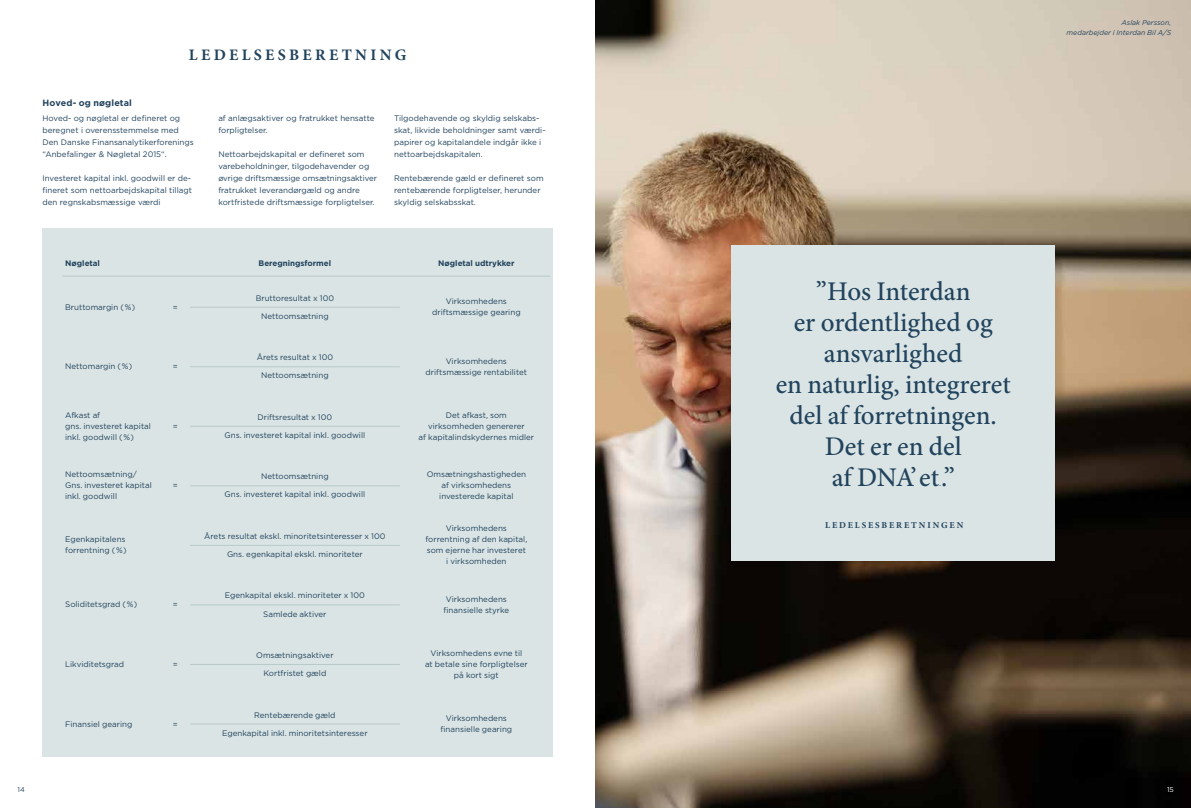
<style>
.page{position:relative;width:1191px;height:808px;background:#fff}
.page>*{position:absolute;margin:0;border:0;box-sizing:border-box;transform-origin:0 0}
.t1{font:500 27px/31px "Minion Pro";color:#21435d;text-align:center}
.t2{font:700 16px "Minion Pro";letter-spacing:.21em;color:#21435d}
.t3{font:700 9px "Minion Pro";letter-spacing:.21em;color:#21435d}
.t4{font:700 9px "Gotham";letter-spacing:.015em;color:#21435d}
.t5{font:8px/11px "Gotham";color:#21435d}
.t6{font:700 8px "Gotham";color:#21435d}
.t7{font:italic 7px/10px "Gotham";color:#21435d;text-align:right}
.t8{font:7px "Gotham";color:#21435d}
.t9{font:7px "Gotham";color:#fff}
</style>
<div class="page">
<div style="left:43px;top:228px;width:510px;height:529px;background:#dae4e4"></div>
<img style="left:595px;top:0;width:596px;height:808px">
<div style="left:731px;top:246px;width:323px;height:315px;background:#dae4e4"></div>
<hr style="left:62px;top:276px;width:108px;height:1px;background:#b7cac9">
<svg style="left:170px;top:276px;width:17px;height:1px"></svg>
<hr style="left:187px;top:276px;width:216px;height:1px;background:#b7cac9">
<hr style="left:403px;top:276px;width:147px;height:1px;background:#b7cac9">
<hr style="left:190px;top:307px;width:210px;height:1px;background:#b7cac9">
<hr style="left:190px;top:366px;width:210px;height:1px;background:#b7cac9">
<hr style="left:190px;top:426px;width:210px;height:1px;background:#b7cac9">
<hr style="left:190px;top:486px;width:210px;height:1px;background:#b7cac9">
<hr style="left:190px;top:545px;width:210px;height:1px;background:#b7cac9">
<hr style="left:190px;top:605px;width:210px;height:1px;background:#b7cac9">
<hr style="left:190px;top:664px;width:210px;height:1px;background:#b7cac9">
<hr style="left:190px;top:724px;width:210px;height:1px;background:#b7cac9">
<h2 class="t2" style="left:189px;top:43px;width:219px">LEDELSESBERETNING</h2>
<p class="t4" style="left:43px;top:97px;width:91px">Hoved- og nøgletal</p>
<p class="t5" style="left:43px;top:112px;width:153px;line-height:12px">Hoved- og nøgletal er defineret og beregnet i overensstemmelse med Den Danske Finansanalytikerforenings “Anbefalinger &amp; Nøgletal 2015“.</p>
<p class="t5" style="left:43px;top:172px;width:151px;line-height:12px;text-align:justify">Investeret kapital inkl. goodwill er de&shy;fineret som nettoarbejdskapital tillagt den regnskabsmæssige værdi</p>
<p class="t5" style="left:218px;top:112px;width:158px;line-height:12px">af anlægsaktiver og fratrukket hensatte forpligtelser.</p>
<p class="t5" style="left:218px;top:148px;width:160px;line-height:12px">Nettoarbejdskapital er defineret som varebeholdninger, tilgodehavender og øvrige driftsmæssige omsætningsaktiver fratrukket leverandørgæld og andre kortfristede driftsmæssige forpligtelser.</p>
<p class="t5" style="left:394px;top:112px;width:153px;line-height:12px">Tilgodehavende og skyldig selskabs&shy;skat, likvide beholdninger samt værdi&shy;papirer og kapitalandele indgår ikke i nettoarbejdskapitalen.</p>
<p class="t5" style="left:394px;top:172px;width:151px;line-height:12px">Rentebærende gæld er defineret som rentebærende forpligtelser, herunder skyldig selskabsskat.</p>
<p class="t6" style="left:65px;top:258px;width:36px">Nøgletal</p>
<p class="t6" style="left:259px;top:258px;width:74px">Beregningsformel</p>
<p class="t6" style="left:438px;top:258px;width:78px">Nøgletal udtrykker</p>
<p class="t5" style="left:65px;top:301px;width:72px">Bruttomargin (%)</p>
<p class="t5" style="left:173px;top:301px;width:6px">=</p>
<p class="t5" style="left:256px;top:292px;width:80px">Bruttoresultat x 100</p>
<p class="t5" style="left:261px;top:310px;width:69px">Nettoomsætning</p>
<p class="t5" style="left:432px;top:296px;width:90px;text-align:center">Virksomhedens driftsmæssige gearing</p>
<p class="t5" style="left:65px;top:361px;width:69px">Nettomargin (%)</p>
<p class="t5" style="left:173px;top:361px;width:6px">=</p>
<p class="t5" style="left:65px;top:409px;width:87px">Afkast af<br>gns. investeret kapital inkl. goodwill (%)</p>
<p class="t5" style="left:65px;top:469px;width:88px">Nettoomsætning/<br>Gns. investeret kapital inkl. goodwill</p>
<p class="t5" style="left:65px;top:534px;width:63px">Egenkapitalens forrentning (%)</p>
<p class="t5" style="left:173px;top:420px;width:6px">=</p>
<p class="t5" style="left:173px;top:480px;width:6px">=</p>
<p class="t5" style="left:65px;top:599px;width:74px">Soliditetsgrad (%)</p>
<p class="t5" style="left:173px;top:599px;width:6px">=</p>
<p class="t5" style="left:65px;top:658px;width:61px">Likviditetsgrad</p>
<p class="t5" style="left:173px;top:658px;width:6px">=</p>
<p class="t5" style="left:65px;top:718px;width:69px">Finansiel gearing</p>
<p class="t5" style="left:173px;top:718px;width:6px">=</p>
<p class="t5" style="left:257px;top:352px;width:78px">Årets resultat x 100</p>
<p class="t5" style="left:261px;top:370px;width:69px">Nettoomsætning</p>
<p class="t5" style="left:257px;top:411px;width:76px">Driftsresultat x 100</p>
<p class="t5" style="left:224px;top:429px;width:142px">Gns. investeret kapital inkl. goodwill</p>
<p class="t5" style="left:261px;top:471px;width:69px">Nettoomsætning</p>
<p class="t5" style="left:224px;top:489px;width:142px">Gns. investeret kapital inkl. goodwill</p>
<p class="t5" style="left:204px;top:530px;width:183px">Årets resultat ekskl. minoritetsinteresser x 100</p>
<p class="t5" style="left:227px;top:548px;width:137px">Gns. egenkapital ekskl. minoriteter</p>
<p class="t5" style="left:225px;top:590px;width:142px">Egenkapital ekskl. minoriteter x 100</p>
<p class="t5" style="left:263px;top:608px;width:65px">Samlede aktiver</p>
<p class="t5" style="left:256px;top:649px;width:79px">Omsætningsaktiver</p>
<p class="t5" style="left:263px;top:667px;width:64px">Kortfristet gæld</p>
<p class="t5" style="left:254px;top:709px;width:83px">Rentebærende gæld</p>
<p class="t5" style="left:222px;top:727px;width:147px">Egenkapital inkl. minoritetsinteresser</p>
<p class="t5" style="left:425px;top:355px;width:103px;text-align:center">Virksomhedens driftsmæssige rentabilitet</p>
<p class="t5" style="left:418px;top:409px;width:117px;text-align:center">Det afkast, som virksomheden genererer<br>af kapitalindskydernes midler</p>
<p class="t5" style="left:427px;top:469px;width:101px;text-align:center">Omsætningshastigheden af virksomhedens investerede kapital</p>
<p class="t5" style="left:425px;top:523px;width:103px;text-align:center">Virksomhedens forrentning af den kapital, som ejerne har investeret i virksomheden</p>
<p class="t5" style="left:443px;top:593px;width:67px">Virksomhedens finansielle styrke</p>
<p class="t5" style="left:425px;top:647px;width:104px;text-align:center">Virksomhedens evne til<br>at betale sine forpligtelser på kort sigt</p>
<p class="t5" style="left:440px;top:712px;width:73px;text-align:center">Virksomhedens finansielle gearing</p>
<p class="t7" style="left:1066px;top:18px;width:106px">Aslak Persson,<br>medarbejder i Interdan Bil A/S</p>
<h1 class="t1" style="left:775px;top:276px;width:236px">”Hos Interdan<br>er ordentlighed og ansvarlighed<br>en naturlig, integreret del af forretningen.<br>Det er en del<br>af DNA’ et.”</h1>
<p class="t5" style="left:939px;top:477px;width:3px">.</p>
<p class="t3" style="left:825px;top:519px;width:140px">LEDELSESBERETNINGEN</p>
<p class="t8" style="left:18px;top:785px;width:9px">14</p>
<p class="t9" style="left:1167px;top:785px;width:8px">15</p>
</div>
